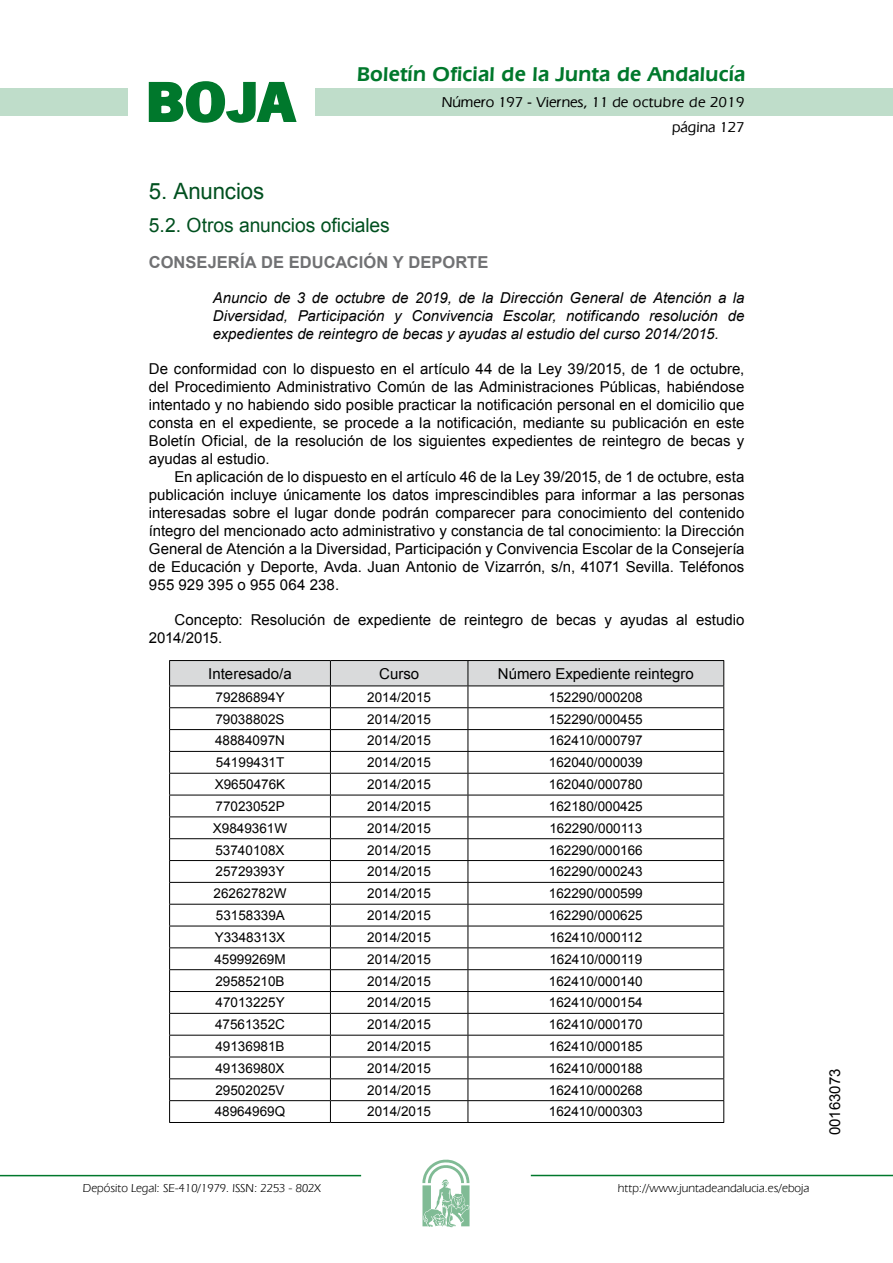
<style>
.page{position:relative;width:893px;height:1263px;background:#fff}
.page>*{position:absolute;margin:0;border:0;box-sizing:border-box;transform-origin:0 0}
.t1{font:700 57.75px "News Got T";color:#00782c;scale:1.14 1}
.t2{font:22.5px "Arial";letter-spacing:-.005em;color:#00501f}
.t3{font:600 21px "Eras IT Cby BT";letter-spacing:.01em;color:#00782c}
.t4{font:19.5px "Arial";letter-spacing:-.005em;color:#00501f}
.t5{font:700 16.5px "Arial";color:#707173}
.t6{font:15px/18px "Arial";color:#000;text-align:justify}
.t7{font:italic 15px/18px "Arial";color:#000;text-align:justify}
.t8{font:500 15px/24.5px "Eras IT Cby BT";color:#000;text-align:right}
.t9{font:13.5px "Arial";color:#000}
.t10{font:12px "Eras IT Cby BT";color:#000}
</style>
<div class="page">
<div style="left:315px;top:88px;width:577px;height:28px;background:#bfddca"></div>
<div style="left:0;top:88px;width:128px;height:28px;background:#bfddca"></div>
<hr style="left:0;top:1175px;width:361px;height:1px;background:#00782c">
<svg style="left:422px;top:1159px;width:47px;height:68px"></svg>
<hr style="left:531px;top:1175px;width:361px;height:1px;background:#00782c">
<svg style="left:148px;top:81px;width:149px;height:42px"></svg>
<hr style="left:169px;top:660px;width:161px;height:1px;background:#000">
<hr style="left:330px;top:660px;width:138px;height:1px;background:#000">
<hr style="left:468px;top:660px;width:256px;height:1px;background:#000">
<svg style="left:169px;top:661px;width:555px;height:461px"></svg>
<hr style="left:169px;top:1122px;width:161px;height:1px;background:#000">
<hr style="left:330px;top:1122px;width:138px;height:1px;background:#000">
<hr style="left:468px;top:1122px;width:256px;height:1px;background:#000">
<h1 class="t1" style="left:145px;top:68px;width:133px">BOJA</h1>
<h3 class="t3" style="left:357px;top:62px;width:390px">Boletín Oficial de la Junta de Andalucía</h3>
<p class="t8" style="left:442px;top:90px;width:304px">Número 197 - Viernes, 11 de octubre de 2019 página 127</p>
<h2 class="t2" style="left:149px;top:177px;width:117px">5. Anuncios</h2>
<h3 class="t4" style="left:149px;top:212px;width:242px">5.2. Otros anuncios oficiales</h3>
<p class="t5" style="left:149px;top:251px;width:341px">CONSEJERÍA DE EDUCACIÓN Y DEPORTE</p>
<p class="t7" style="left:213px;top:289px;width:533px">Anuncio de 3 de octubre de 2019, de la Dirección General de Atención a la Diversidad, Participación y Convivencia Escolar, notificando resolución de expedientes de reintegro de becas y ayudas al estudio del curso 2014/2015.</p>
<p class="t6" style="left:149px;top:360px;width:597px">De conformidad con lo dispuesto en el artículo 44 de la Ley 39/2015, de 1 de octubre, del Procedimiento Administrativo Común de las Administraciones Públicas, habiéndose intentado y no habiendo sido posible practicar la notificación personal en el domicilio que consta en el expediente, se procede a la notificación, mediante su publicación en este Boletín Oficial, de la resolución de los siguientes expedientes de reintegro de becas y ayudas al estudio.</p>
<p class="t6" style="left:149px;top:468px;width:597px;text-indent:26px">En aplicación de lo dispuesto en el artículo 46 de la Ley 39/2015, de 1 de octubre, esta publicación incluye únicamente los datos imprescindibles para informar a las personas interesadas sobre el lugar donde podrán comparecer para conocimiento del contenido íntegro del mencionado acto administrativo y constancia de tal conocimiento: la Dirección General de Atención a la Diversidad, Participación y Convivencia Escolar de la Consejería de Educación y Deporte, Avda. Juan Antonio de Vizarrón, s/n, 41071 Sevilla. Teléfonos 955 929 395 o 955 064 238.</p>
<p class="t6" style="left:149px;top:611px;width:597px;text-indent:26px">Concepto: Resolución de expediente de reintegro de becas y ayudas al estudio<br>2014/2015.</p>
<p class="t6" style="left:208px;top:665px;width:85px">Interesado/a</p>
<p class="t6" style="left:379px;top:665px;width:42px">Curso</p>
<p class="t6" style="left:498px;top:665px;width:197px">Número Expediente reintegro</p>
<p class="t9" style="left:215px;top:688px;width:71px">79286894Y</p>
<p class="t9" style="left:367px;top:688px;width:65px">2014/2015</p>
<p class="t9" style="left:549px;top:688px;width:95px">152290/000208</p>
<p class="t9" style="left:215px;top:710px;width:71px">79038802S</p>
<p class="t9" style="left:367px;top:710px;width:65px">2014/2015</p>
<p class="t9" style="left:549px;top:710px;width:95px">152290/000455</p>
<p class="t9" style="left:215px;top:732px;width:71px">48884097N</p>
<p class="t9" style="left:367px;top:732px;width:65px">2014/2015</p>
<p class="t9" style="left:549px;top:732px;width:95px">162410/000797</p>
<p class="t9" style="left:216px;top:754px;width:70px">54199431T</p>
<p class="t9" style="left:367px;top:754px;width:65px">2014/2015</p>
<p class="t9" style="left:549px;top:754px;width:95px">162040/000039</p>
<p class="t9" style="left:215px;top:775px;width:72px">X9650476K</p>
<p class="t9" style="left:367px;top:775px;width:65px">2014/2015</p>
<p class="t9" style="left:549px;top:775px;width:95px">162040/000780</p>
<p class="t9" style="left:215px;top:797px;width:71px">77023052P</p>
<p class="t9" style="left:367px;top:797px;width:65px">2014/2015</p>
<p class="t9" style="left:549px;top:797px;width:95px">162180/000425</p>
<p class="t9" style="left:213px;top:819px;width:76px">X9849361W</p>
<p class="t9" style="left:367px;top:819px;width:65px">2014/2015</p>
<p class="t9" style="left:549px;top:819px;width:94px">162290/000113</p>
<p class="t9" style="left:215px;top:841px;width:71px">53740108X</p>
<p class="t9" style="left:367px;top:841px;width:65px">2014/2015</p>
<p class="t9" style="left:549px;top:841px;width:95px">162290/000166</p>
<p class="t9" style="left:215px;top:863px;width:71px">25729393Y</p>
<p class="t9" style="left:367px;top:863px;width:65px">2014/2015</p>
<p class="t9" style="left:549px;top:863px;width:95px">162290/000243</p>
<p class="t9" style="left:213px;top:885px;width:74px">26262782W</p>
<p class="t9" style="left:367px;top:885px;width:65px">2014/2015</p>
<p class="t9" style="left:549px;top:885px;width:95px">162290/000599</p>
<p class="t9" style="left:216px;top:906px;width:71px">53158339A</p>
<p class="t9" style="left:367px;top:906px;width:65px">2014/2015</p>
<p class="t9" style="left:549px;top:906px;width:95px">162290/000625</p>
<p class="t9" style="left:215px;top:928px;width:72px">Y3348313X</p>
<p class="t9" style="left:367px;top:928px;width:65px">2014/2015</p>
<p class="t9" style="left:549px;top:928px;width:94px">162410/000112</p>
<p class="t9" style="left:214px;top:950px;width:73px">45999269M</p>
<p class="t9" style="left:367px;top:950px;width:65px">2014/2015</p>
<p class="t9" style="left:549px;top:950px;width:94px">162410/000119</p>
<p class="t9" style="left:215px;top:972px;width:71px">29585210B</p>
<p class="t9" style="left:367px;top:972px;width:65px">2014/2015</p>
<p class="t9" style="left:549px;top:972px;width:95px">162410/000140</p>
<p class="t9" style="left:215px;top:994px;width:71px">47013225Y</p>
<p class="t9" style="left:367px;top:994px;width:65px">2014/2015</p>
<p class="t9" style="left:549px;top:994px;width:95px">162410/000154</p>
<p class="t9" style="left:215px;top:1016px;width:71px">47561352C</p>
<p class="t9" style="left:367px;top:1016px;width:65px">2014/2015</p>
<p class="t9" style="left:549px;top:1016px;width:95px">162410/000170</p>
<p class="t9" style="left:215px;top:1037px;width:71px">49136981B</p>
<p class="t9" style="left:367px;top:1037px;width:65px">2014/2015</p>
<p class="t9" style="left:549px;top:1037px;width:95px">162410/000185</p>
<p class="t9" style="left:215px;top:1059px;width:71px">49136980X</p>
<p class="t9" style="left:367px;top:1059px;width:65px">2014/2015</p>
<p class="t9" style="left:549px;top:1059px;width:95px">162410/000188</p>
<p class="t9" style="left:215px;top:1081px;width:71px">29502025V</p>
<p class="t9" style="left:367px;top:1081px;width:65px">2014/2015</p>
<p class="t9" style="left:549px;top:1081px;width:95px">162410/000268</p>
<p class="t9" style="left:215px;top:1103px;width:72px">48964969Q</p>
<p class="t9" style="left:367px;top:1103px;width:65px">2014/2015</p>
<p class="t9" style="left:549px;top:1103px;width:95px">162410/000303</p>
<p class="t10" style="left:83px;top:1181px;width:239px">Depósito Legal: SE-410/1979. ISSN: 2253 - 802X</p>
<p class="t10" style="left:618px;top:1181px;width:193px">http://www.juntadeandalucia.es/eboja</p>
<p class="t6" style="left:826px;top:1135px;width:68px;rotate:-90deg">00163073</p>
</div>
